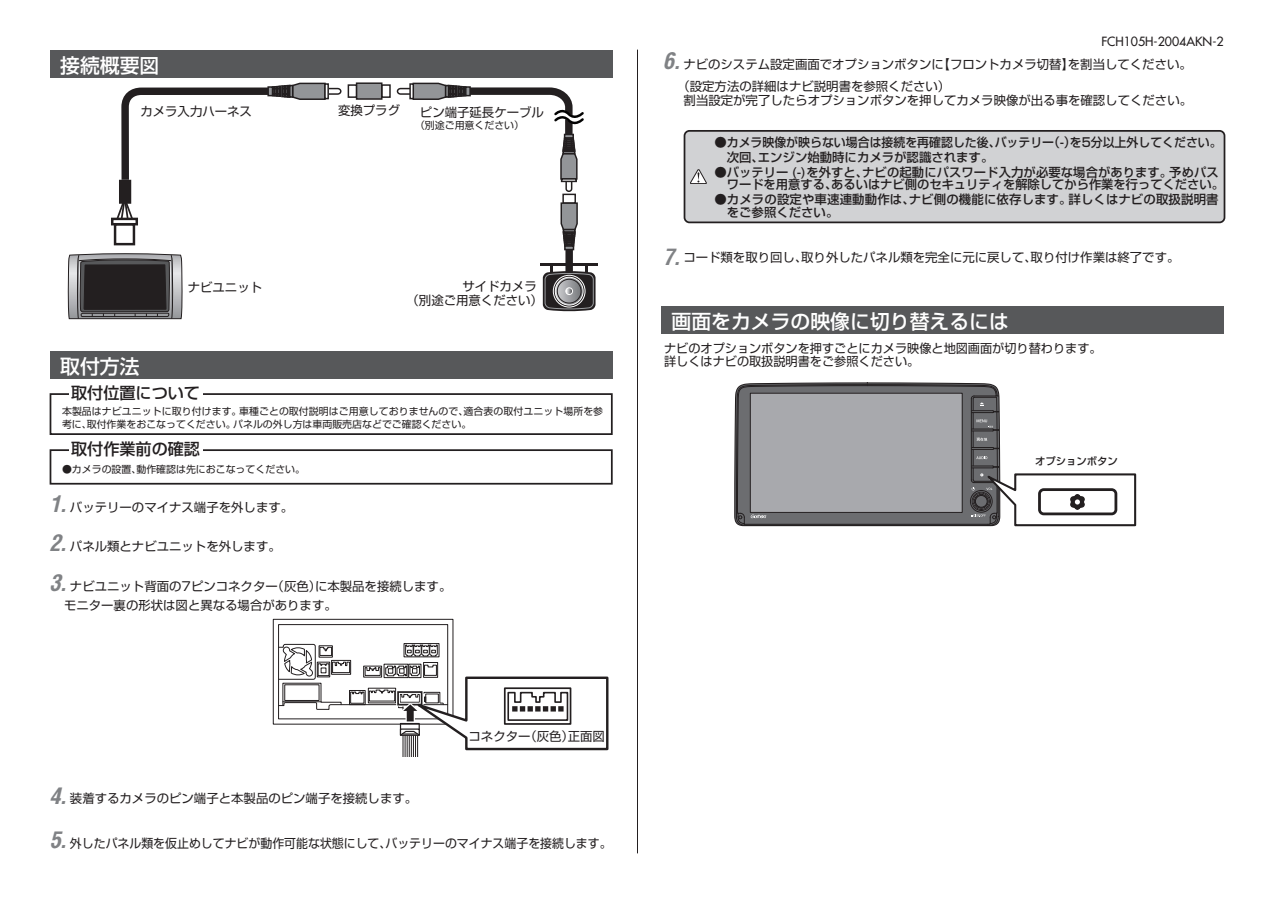
<style>
.page{position:relative;width:1275px;height:903px;background:#fff}
.page>*{position:absolute;margin:0;border:0;box-sizing:border-box;transform-origin:0 0}
.t1{font:italic 700 condensed 22.4px "Arena";color:#808285}
.t2{font:500 19.78px "Shin Go Pro";color:#fff}
.t3{font:500 16.1px "Shin Go Pro";color:#231f20}
.t4{font:12.42px/13.7px "Shin Go Pro";color:#231f20}
.t5{font:500 12.42px/12.4px "Shin Go Pro";color:#231f20}
.t6{font:12.42px "Shin Go Pro";color:#231f20;scale:.96 1}
.t7{font:500 12.42px "Shin Go Pro";color:#231f20;scale:.96 1}
.t8{font:12.42px "Futura";color:#231f20}
.t9{font:500 10.33px "Shin Go Pro";color:#231f20}
.t10{font:9.97px/12.4px "Shin Go Pro";color:#231f20}
</style>
<div class="page">
<svg style="left:734px;top:382px;width:403px;height:145px"></svg>
<svg style="left:68px;top:253px;width:114px;height:67px;background:#545253"></svg>
<div style="left:114px;top:223px;width:21px;height:22px;border:2px solid #231f20"></div>
<div style="left:111px;top:218px;width:27px;height:7px;border:2px solid #231f20"></div>
<div style="left:319px;top:88px;width:23px;height:7px;border:1px solid #231f20;border-radius:3px"></div>
<svg style="left:119px;top:82px;width:207px;height:105px"></svg>
<hr style="left:325px;top:84px;width:3px;height:15px;background:#fff">
<div style="left:324px;top:83px;width:5px;height:16px;border:1px solid #231f20"></div>
<hr style="left:540px;top:263px;width:58px;height:3px;background:#231f20">
<svg style="left:543px;top:266px;width:52px;height:46px;background:#737273"></svg>
<div style="left:566px;top:288px;width:7px;height:7px;border:1px solid #fff;border-radius:50%"></div>
<div style="left:348px;top:84px;width:9px;height:14px;border:1px solid #231f20"></div>
<div style="left:381px;top:84px;width:10px;height:14px;border:1px solid #231f20"></div>
<div style="left:357px;top:83px;width:25px;height:16px;background:#939598"></div>
<div style="left:356px;top:82px;width:26px;height:18px;border:1px solid #231f20"></div>
<svg style="left:115px;top:196px;width:19px;height:25px"></svg>
<div style="left:119px;top:180px;width:12px;height:24px;background:#231f20"></div>
<div style="left:565px;top:240px;width:8px;height:33px;background:#231f20"></div>
<div style="left:565px;top:174px;width:7px;height:18px;border:1px solid #231f20;border-radius:3px"></div>
<div style="left:561px;top:178px;width:16px;height:4px;border:1px solid #231f20"></div>
<div style="left:562px;top:194px;width:14px;height:10px;border:1px solid #231f20"></div>
<svg style="left:560px;top:202px;width:18px;height:48px"></svg>
<div style="left:397px;top:88px;width:22px;height:7px;border:1px solid #231f20;border-radius:3px"></div>
<svg style="left:412px;top:82px;width:172px;height:99px"></svg>
<hr style="left:410px;top:84px;width:3px;height:15px;background:#fff">
<div style="left:409px;top:83px;width:5px;height:16px;border:1px solid #231f20"></div>
<div style="left:50px;top:393px;width:563px;height:42px;border:2px solid #231f20"></div>
<div style="left:50px;top:449px;width:563px;height:36px;border:2px solid #231f20"></div>
<div style="left:69px;top:385px;width:134px;height:18px;background:#fff"></div>
<div style="left:69px;top:441px;width:134px;height:18px;background:#fff"></div>
<div style="left:273px;top:619px;width:180px;height:105px;border:1px solid #231f20"></div>
<div style="left:278px;top:624px;width:170px;height:95px;border:1px solid #231f20"></div>
<div style="left:404px;top:643px;width:35px;height:14px;border:1px solid #231f20"></div>
<svg style="left:278px;top:644px;width:331px;height:113px"></svg>
<div style="left:684px;top:131px;width:540px;height:91px;background:#d1d2d4;border-radius:5px"></div>
<div style="left:684px;top:130px;width:541px;height:93px;border:2px solid #231f20;border-radius:5px"></div>
<svg style="left:690px;top:169px;width:17px;height:15px"></svg>
<hr style="left:637px;top:50px;width:1px;height:803px;background:#231f20">
<div style="left:50px;top:50px;width:562px;height:27px;background:#57585a"></div>
<div style="left:50px;top:351px;width:562px;height:28px;background:#57585a"></div>
<div style="left:661px;top:306px;width:563px;height:28px;background:#57585a"></div>
<h2 class="t2" style="left:60px;top:49px;width:101px">接続概要図</h2>
<p class="t4" style="left:140px;top:103px;width:113px">カメラ入力ハーネス</p>
<h2 class="t2" style="left:60px;top:350px;width:81px">取付方法</h2>
<p class="t4" style="left:188px;top:279px;width:76px">ナビユニット</p>
<p class="t3" style="left:71px;top:380px;width:130px">取付位置について</p>
<p class="t4" style="left:338px;top:102px;width:64px">変換プラグ</p>
<p class="t4" style="left:420px;top:104px;width:126px">ピン端子延長ケーブル</p>
<p class="t10" style="left:415px;top:117px;width:111px">（別途ご用意ください(</p>
<p class="t4" style="left:407px;top:278px;width:138px;text-indent:56px">サイドカメラ（別途ご用意ください(</p>
<p class="t10" style="left:233px;top:404px;width:240px;text-indent:-171px">本製品はナビユニットに取り付けます。<br>パネルの外し方は車両販売店などでご確認ください。</p>
<p class="t10" style="left:463px;top:404px;width:141px">適合表の取付ユニット場所を参</p>
<p class="t10" style="left:239px;top:404px;width:231px">車種ごとの取付説明はご用意しておりませんので、</p>
<p class="t10" style="left:87px;top:417px;width:150px">取付作業をおこなってください。</p>
<p class="t10" style="left:62px;top:417px;width:31px">考に、</p>
<p class="t3" style="left:71px;top:436px;width:130px">取付作業前の確認</p>
<p class="t10" style="left:136px;top:462px;width:170px">動作確認は先におこなってください。</p>
<p class="t10" style="left:62px;top:462px;width:81px">●カメラの設置、</p>
<h1 class="t1" style="left:49px;top:490px;width:18px">1.</h1>
<p class="t4" style="left:70px;top:499px;width:225px">バッテリーのマイナス端子を外します。</p>
<h1 class="t1" style="left:49px;top:529px;width:18px">2.</h1>
<p class="t4" style="left:70px;top:538px;width:212px">パネル類とナビユニットを外します。</p>
<h1 class="t1" style="left:49px;top:569px;width:18px">3.</h1>
<p class="t4" style="left:70px;top:577px;width:209px">ナビユニット背面の7ピンコネクター</p>
<p class="t4" style="left:272px;top:577px;width:51px">（灰色）</p>
<p class="t4" style="left:315px;top:577px;width:138px">に本製品を接続します。</p>
<p class="t4" style="left:64px;top:597px;width:274px">モニター裏の形状は図と異なる場合があります。</p>
<h1 class="t1" style="left:49px;top:781px;width:18px">4.</h1>
<p class="t4" style="left:70px;top:790px;width:349px">装着するカメラのピン端子と本製品のピン端子を接続します。</p>
<p class="t4" style="left:524px;top:728px;width:51px">（灰色）</p>
<p class="t4" style="left:469px;top:728px;width:64px">コネクター</p>
<p class="t4" style="left:568px;top:728px;width:39px">正面図</p>
<h1 class="t1" style="left:49px;top:826px;width:18px">5.</h1>
<p class="t6" style="left:70px;top:833px;width:336px">外したパネル類を仮止めしてナビが動作可能な状態にして、</p>
<p class="t6" style="left:385px;top:833px;width:237px">バッテリーのマイナス端子を接続します。</p>
<p class="t8" style="left:1101px;top:34px;width:124px">FCH105H-2004AKN-2</p>
<h1 class="t1" style="left:663px;top:47px;width:18px">6.</h1>
<p class="t4" style="left:938px;top:56px;width:138px">【フロントカメラ切替】</p>
<p class="t4" style="left:683px;top:56px;width:262px">ナビのシステム設定画面でオプションボタンに</p>
<p class="t4" style="left:1068px;top:56px;width:126px">を割当してください。</p>
<p class="t4" style="left:684px;top:78px;width:510px;text-indent:-6px">（設定方法の詳細はナビ説明書を参照ください(<br>割当設定が完了したらオプションボタンを押してカメラ映像が出る事を確認してください。</p>
<p class="t7" style="left:1048px;top:132px;width:182px">（ を）- 5分以上外してください。</p>
<p class="t7" style="left:995px;top:132px;width:64px">バッテリー</p>
<p class="t5" style="left:758px;top:134px;width:244px;line-height:14.9px;text-indent:-43px">●カメラ映像が映らない場合は接続を再確認した後、エンジン始動時にカメラが認識されます。</p>
<p class="t5" style="left:714px;top:150px;width:51px">　次回、</p>
<p class="t5" style="left:831px;top:164px;width:394px;text-indent:-117px">●バッテリー )-( を外すと、<br>あるいはナビ側のセキュリティを解除してから作業を行ってください。</p>
<p class="t5" style="left:862px;top:164px;width:311px">ナビの起動にパスワード入力が必要な場合があります。</p>
<p class="t5" style="left:1169px;top:164px;width:51px">予めパス</p>
<p class="t5" style="left:727px;top:177px;width:112px">ワードを用意する、</p>
<p class="t5" style="left:1068px;top:192px;width:152px">詳しくはナビの取扱説明書</p>
<p class="t5" style="left:727px;top:192px;width:189px;text-indent:-12px">●カメラの設定や車速連動動作は、をご参照ください。</p>
<p class="t5" style="left:909px;top:192px;width:164px">ナビ側の機能に依存します。</p>
<h1 class="t1" style="left:663px;top:242px;width:18px">7.</h1>
<p class="t4" style="left:801px;top:249px;width:237px">取り外したパネル類を完全に元に戻して、</p>
<p class="t4" style="left:1031px;top:249px;width:150px">取り付け作業は終了です。</p>
<p class="t4" style="left:683px;top:249px;width:126px">コード類を取り回し、</p>
<h2 class="t2" style="left:672px;top:305px;width:339px">画面をカメラの映像に切り替えるには</h2>
<p class="t4" style="left:664px;top:340px;width:439px">ナビのオプションボタンを押すごとにカメラ映像と地図画面が切り替わります。詳しくはナビの取扱説明書をご参照ください。</p>
<p class="t9" style="left:1035px;top:453px;width:84px">オプションボタン</p>
</div>
